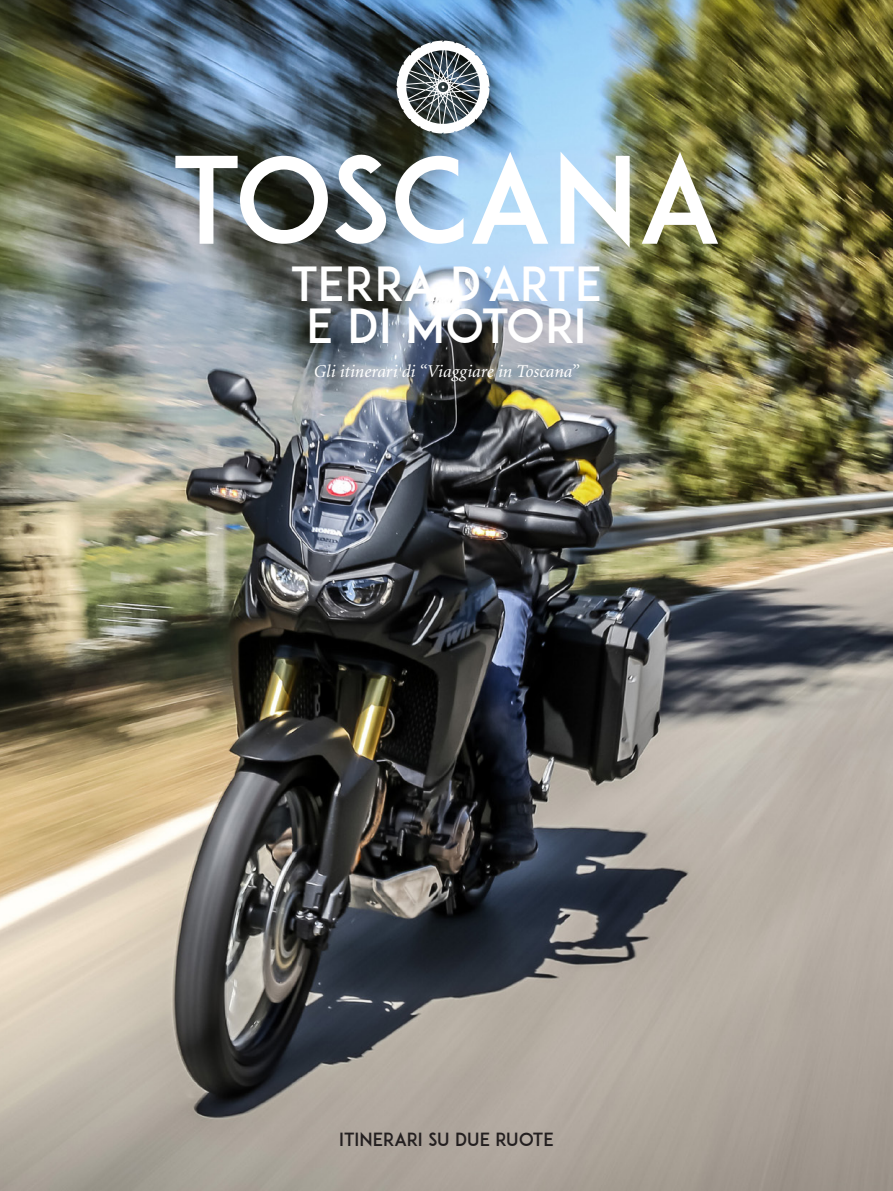
<style>
.page{position:relative;width:893px;height:1191px;background:#fff}
.page>*{position:absolute;margin:0;border:0;box-sizing:border-box;transform-origin:0 0}
.t1{font:118.5px "ADAM.CGPRO";letter-spacing:-.015em;color:#fff}
.t2{font:46.5px "ADAM.CGPRO";color:#fff}
.t3{font:italic 18px "Minion";color:#fff}
.t4{font:18px "ADAM.CGPRO";color:#231f20}
</style>
<div class="page">
<img style="left:0;top:0;width:893px;height:1191px">
<svg style="left:397px;top:41px;width:93px;height:93px"></svg>
<p class="t1" style="left:172px;top:128px;width:551px">TOSCANA</p>
<p class="t2" style="left:291px;top:255px;width:313px">TERRA D’ARTE</p>
<p class="t2" style="left:307px;top:297px;width:281px">E DI MOTORI</p>
<p class="t3" style="left:314px;top:362px;width:267px">Gli itinerari di “Viaggiare in Toscana”</p>
<p class="t4" style="left:339px;top:1128px;width:216px">ITINERARI SU DUE RUOTE</p>
</div>
